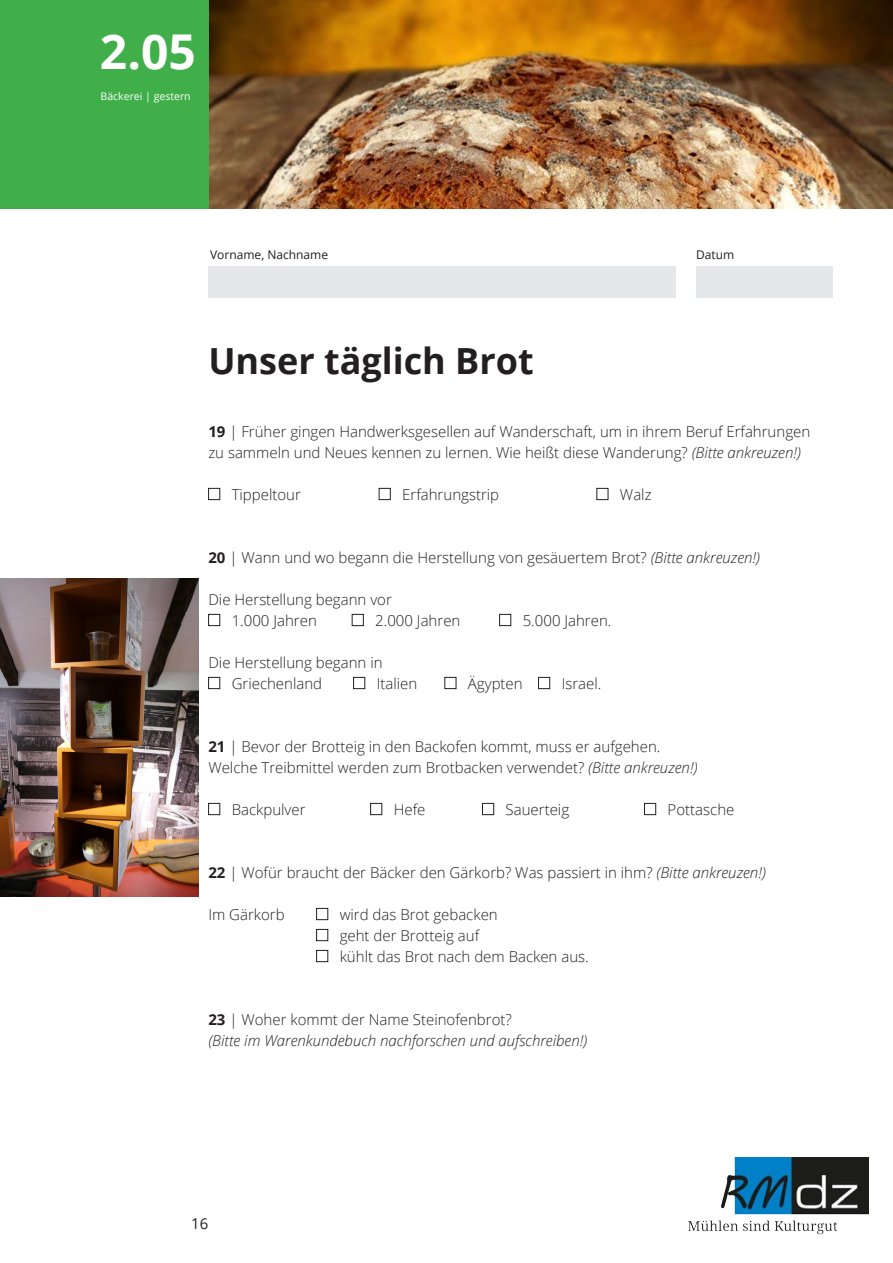
<style>
.page{position:relative;width:893px;height:1263px;background:#fff}
.page>*{position:absolute;margin:0;border:0;box-sizing:border-box;transform-origin:0 0}
.t1{font:700 48px "Open Sans";color:#fff}
.t2{font:700 36px "Open Sans";color:#231f20}
.t3{font:300 15px/21px "Open Sans";color:#231f20}
.t4{font:italic 300 15px/21px "Open Sans";color:#231f20}
.t5{font:15px "Open Sans";color:#231f20}
.t6{font:12px "Open Sans";color:#231f20}
.t7{font:10.5px "Open Sans";color:#fff}
.s1{font-weight:700}
.s2{font-style:italic}
.s3{font-weight:700;font-style:normal}
.s4{font-style:normal}
</style>
<div class="page">
<img style="left:688px;top:1157px;width:181px;height:78px">
<div style="left:208px;top:488px;width:12px;height:12px;border:1px solid #231f20"></div>
<div style="left:379px;top:488px;width:12px;height:12px;border:1px solid #231f20"></div>
<div style="left:597px;top:488px;width:11px;height:12px;border:1px solid #231f20"></div>
<div style="left:208px;top:614px;width:12px;height:12px;border:1px solid #231f20"></div>
<div style="left:352px;top:614px;width:12px;height:12px;border:1px solid #231f20"></div>
<div style="left:499px;top:614px;width:12px;height:12px;border:1px solid #231f20"></div>
<div style="left:208px;top:677px;width:12px;height:12px;border:1px solid #231f20"></div>
<div style="left:353px;top:677px;width:12px;height:12px;border:1px solid #231f20"></div>
<div style="left:445px;top:677px;width:11px;height:12px;border:1px solid #231f20"></div>
<div style="left:538px;top:677px;width:12px;height:12px;border:1px solid #231f20"></div>
<div style="left:208px;top:803px;width:12px;height:12px;border:1px solid #231f20"></div>
<div style="left:370px;top:803px;width:12px;height:12px;border:1px solid #231f20"></div>
<div style="left:482px;top:803px;width:12px;height:12px;border:1px solid #231f20"></div>
<div style="left:644px;top:803px;width:12px;height:12px;border:1px solid #231f20"></div>
<div style="left:316px;top:908px;width:12px;height:12px;border:1px solid #231f20"></div>
<div style="left:316px;top:929px;width:12px;height:12px;border:1px solid #231f20"></div>
<div style="left:316px;top:950px;width:12px;height:12px;border:1px solid #231f20"></div>
<div style="left:208px;top:266px;width:467px;height:31px;background:#e6e7e9"></div>
<div style="left:696px;top:266px;width:137px;height:31px;background:#e6e7e9"></div>
<img style="left:208px;top:0;width:685px;height:208px">
<div style="left:0;top:0;width:208px;height:208px;background:#40ae49"></div>
<img style="left:0;top:579px;width:198px;height:317px">
<h1 class="t1" style="left:100px;top:17px;width:97px">2.05</h1>
<p class="t7" style="left:101px;top:89px;width:92px">Bäckerei | gestern</p>
<p class="t6" style="left:210px;top:246px;width:120px">Vorname, Nachname</p>
<p class="t6" style="left:696px;top:246px;width:40px">Datum</p>
<h2 class="t2" style="left:208px;top:335px;width:327px">Unser täglich Brot</h2>
<p class="t3" style="left:208px;top:420px;width:603px"><span class="s1">19</span> | Früher gingen Handwerksgesellen auf Wanderschaft, um in ihrem Beruf Erfahrungen zu sammeln und Neues kennen zu lernen. Wie heißt diese Wanderung? <span class="s2">(Bitte ankreuzen!)</span></p>
<p class="t3" style="left:232px;top:483px;width:71px">Tippeltour</p>
<p class="t3" style="left:402px;top:483px;width:98px">Erfahrungstrip</p>
<p class="t3" style="left:620px;top:483px;width:33px">Walz</p>
<p class="t3" style="left:208px;top:546px;width:553px"><span class="s1">20</span> | Wann und wo begann die Herstellung von gesäuertem Brot? <span class="s2">(Bitte ankreuzen!)</span></p>
<p class="t3" style="left:232px;top:588px;width:162px;text-indent:-23px">Die Herstellung begann vor<br>1.000 Jahren</p>
<p class="t3" style="left:375px;top:609px;width:87px">2.000 Jahren</p>
<p class="t3" style="left:523px;top:609px;width:90px">5.000 Jahren.</p>
<p class="t3" style="left:232px;top:651px;width:152px;text-indent:-23px">Die Herstellung begann in<br>Griechenland</p>
<p class="t3" style="left:377px;top:672px;width:42px">Italien</p>
<p class="t3" style="left:468px;top:672px;width:56px">Ägypten</p>
<p class="t3" style="left:562px;top:672px;width:41px">Israel.</p>
<p class="t3" style="left:208px;top:735px;width:491px"><span class="s1">21</span> | Bevor der Brotteig in den Backofen kommt, muss er aufgehen.<br>Welche Treibmittel werden zum Brotbacken verwendet? <span class="s2">(Bitte ankreuzen!)</span></p>
<p class="t3" style="left:232px;top:798px;width:75px">Backpulver</p>
<p class="t3" style="left:394px;top:798px;width:33px">Hefe</p>
<p class="t3" style="left:506px;top:798px;width:65px">Sauerteig</p>
<p class="t3" style="left:668px;top:798px;width:68px">Pottasche</p>
<p class="t3" style="left:208px;top:861px;width:559px"><span class="s1">22</span> | Wofür braucht der Bäcker den Gärkorb? Was passiert in ihm? <span class="s2">(Bitte ankreuzen!)</span></p>
<p class="t3" style="left:208px;top:903px;width:78px">Im Gärkorb</p>
<p class="t3" style="left:340px;top:903px;width:251px">wird das Brot gebacken<br>geht der Brotteig auf<br>kühlt das Brot nach dem Backen aus.</p>
<p class="t4" style="left:208px;top:1008px;width:380px"><span class="s3">23</span> <span class="s4">| Woher kommt der Name Steinofenbrot?<br></span>(Bitte im Warenkundebuch nachforschen und aufschreiben!)</p>
<p class="t5" style="left:191px;top:1213px;width:19px">16</p>
</div>
